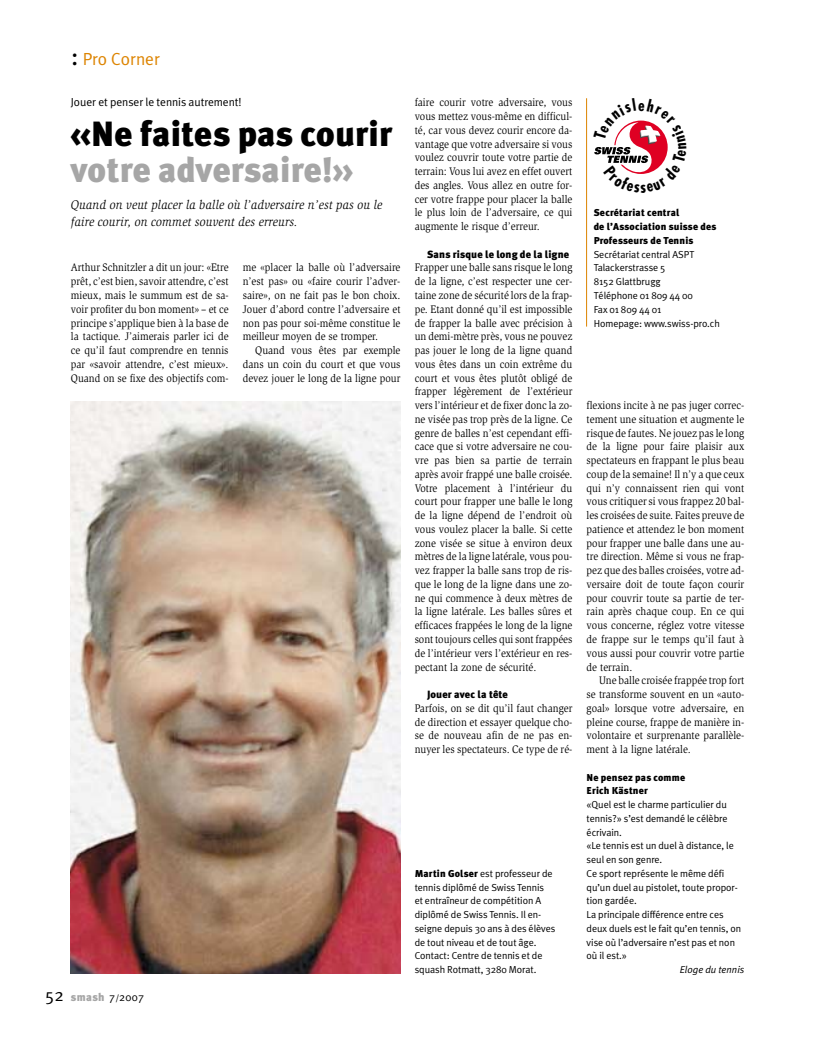
<style>
.page{position:relative;width:814px;height:1052px;background:#fff}
.page>*{position:absolute;margin:0;border:0;box-sizing:border-box;transform-origin:0 0}
.t1{font:900 35px "Meta Plus";letter-spacing:.005em;color:#000}
.t2{font:900 35px "Meta Plus";letter-spacing:.005em;color:#a6a6a6}
.t3{font:17.5px "Meta Plus Normal";color:#dd8400}
.t4{font:17.5px "Meta Plus Normal";color:#000}
.t5{font:italic 12.88px/16.2px "Slimbach";letter-spacing:.02em;color:#000;scale:.9 1}
.t6{font:11.62px "Meta Plus Normal";letter-spacing:-.005em;color:#000}
.t7{font:11.25px/13.8px "Slimbach";color:#000;text-align:justify;scale:.9 1}
.t8{font:900 11.25px "Meta Plus";letter-spacing:.03em;color:#a6a6a6}
.t9{font:900 10.5px "Meta Plus";letter-spacing:.01em;color:#000}
.t10{font:10.12px/13.8px "Meta Plus Normal";letter-spacing:-.005em;color:#000}
.t11{font:900 10px/13.8px "Meta Plus";letter-spacing:.015em;color:#000}
.t12{font:italic 10px "Meta Plus Normal";color:#000}
.s1{font-size:26.25px;color:#000}
.s2{font-family:"Meta Plus";font-weight:900;font-size:10px}
.s3{font-family:"Meta Plus Normal";font-weight:400;color:#000}
.s4{font-family:"Meta Plus Normal";font-weight:400;font-size:8.75px;color:#000}
</style>
<div class="page">
<hr style="left:586px;top:98px;width:1px;height:228px;background:#dd8400">
<img style="left:71px;top:401px;width:329px;height:572px">
<svg style="left:594px;top:120px;width:74px;height:54px"></svg>
<h2 class="t3" style="left:71px;top:52px;width:91px"><span class="s1">:</span> Pro Corner</h2>
<p class="t6" style="left:71px;top:98px;width:172px">Jouer et penser le tennis autrement!</p>
<h1 class="t1" style="left:71px;top:121px;width:323px">«Ne faites pas courir</h1>
<h1 class="t2" style="left:71px;top:157px;width:283px">votre adversaire!»</h1>
<p class="t5" style="left:71px;top:198px;width:348px">Quand on veut placer la balle où l’adversaire n’est pas ou le faire courir, on commet souvent des erreurs.</p>
<p class="t11" style="left:594px;top:207px;width:124px">Secrétariat central<br>de l’Association suisse des<br>Professeurs de Tennis</p>
<p class="t10" style="left:594px;top:248px;width:128px">Secrétariat central ASPT<br>Talackerstrasse 5<br>8152 Glattbrugg<br>Téléphone 01 809 44 00<br>Fax 01 809 44 01<br>Homepage: www.swiss-pro.ch</p>
<p class="t7" style="left:415px;top:97px;width:177px">faire courir votre adversaire, vous vous mettez vous-même en difficul&shy;té, car vous devez courir encore da&shy;vantage que votre adversaire si vous voulez couvrir toute votre partie de terrain: Vous lui avez en effet ouvert des angles. Vous allez en outre for&shy;cer votre frappe pour placer la balle le plus loin de l’adversaire, ce qui augmente le risque d’erreur.</p>
<p class="t9" style="left:427px;top:250px;width:144px">Sans risque le long de la ligne</p>
<p class="t7" style="left:415px;top:262px;width:177px">Frapper une balle sans risque le long de la ligne, c’est respecter une cer&shy;taine zone de sécurité lors de la frap&shy;pe. Etant donné qu’il est impossible de frapper la balle avec précision à un demi-mètre près, vous ne pouvez pas jouer le long de la ligne quand vous êtes dans un coin extrême du court et vous êtes plutôt obligé de frapper légèrement de l’extérieur vers l’intérieur et de fixer donc la zo&shy;ne visée pas trop près de la ligne. Ce genre de balles n’est cependant effi&shy;cace que si votre adversaire ne cou&shy;vre pas bien sa partie de terrain après avoir frappé une balle croisée.<br>Votre placement à l’intérieur du court pour frapper une balle le long de la ligne dépend de l’endroit où vous voulez placer la balle. Si cette zone visée se situe à environ deux mètres de la ligne latérale, vous pou&shy;vez frapper la balle sans trop de ris&shy;que le long de la ligne dans une zo&shy;ne qui commence à deux mètres de la ligne latérale. Les balles sûres et efficaces frappées le long de la ligne sont toujours celles qui sont frappées de l’intérieur vers l’extérieur en res&shy;pectant la zone de sécurité.</p>
<p class="t9" style="left:427px;top:690px;width:82px">Jouer avec la tête</p>
<p class="t7" style="left:415px;top:702px;width:177px">Parfois, on se dit qu’il faut changer de direction et essayer quelque cho&shy;se de nouveau afin de ne pas en&shy;nuyer les spectateurs. Ce type de ré-</p>
<p class="t7" style="left:71px;top:262px;width:177px">Arthur Schnitzler a dit un jour: «Etre prêt, c’est bien, savoir attendre, c’est mieux, mais le summum est de sa&shy;voir profiter du bon moment» – et ce principe s’applique bien à la base de la tactique. J’aimerais parler ici de ce qu’il faut comprendre en tennis par «savoir attendre, c’est mieux».<br>Quand on se fixe des objectifs com-</p>
<p class="t7" style="left:243px;top:262px;width:177px">me «placer la balle où l’adversaire n’est pas» ou «faire courir l’adver&shy;saire», on ne fait pas le bon choix.<br>Jouer d’abord contre l’adversaire et non pas pour soi-même constitue le meilleur moyen de se tromper.</p>
<p class="t7" style="left:243px;top:344px;width:177px;text-indent:12px">Quand vous êtes par exemple dans un coin du court et que vous devez jouer le long de la ligne pour</p>
<p class="t7" style="left:586px;top:399px;width:177px">flexions incite à ne pas juger correc&shy;tement une situation et augmente le risque de fautes. Ne jouez pas le long de la ligne pour faire plaisir aux spectateurs en frappant le plus beau coup de la semaine! Il n’y a que ceux qui n’y connaissent rien qui vont vous critiquer si vous frappez 20 bal&shy;les croisées de suite. Faites preuve de patience et attendez le bon moment pour frapper une balle dans une au&shy;tre direction. Même si vous ne frap&shy;pez que des balles croisées, votre ad&shy;versaire doit de toute façon courir pour couvrir toute sa partie de ter&shy;rain après chaque coup. En ce qui vous concerne, réglez votre vitesse de frappe sur le temps qu’il faut à vous aussi pour couvrir votre partie de terrain.</p>
<p class="t7" style="left:586px;top:674px;width:177px;text-indent:12px">Une balle croisée frappée trop fort se transforme souvent en un «auto&shy;goal» lorsque votre adversaire, en pleine course, frappe de manière in&shy;volontaire et surprenante parallèle&shy;ment à la ligne latérale.</p>
<p class="t11" style="left:586px;top:771px;width:100px">Ne pensez pas comme<br>Erich Kästner</p>
<p class="t10" style="left:586px;top:798px;width:156px">«Quel est le charme particulier du tennis?» s’est demandé le célèbre écrivain.<br>«Le tennis est un duel à distance, le seul en son genre.<br>Ce sport représente le même défi qu’un duel au pistolet, toute propor&shy;tion gardée.<br>La principale différence entre ces deux duels est le fait qu’en tennis, on vise où l’adversaire n’est pas et non où il est.»</p>
<p class="t12" style="left:680px;top:966px;width:66px">Eloge du tennis</p>
<p class="t10" style="left:415px;top:867px;width:142px"><span class="s2">Martin Golser</span> est professeur de tennis diplômé de Swiss Tennis<br>et entraîneur de compétition A diplômé de Swiss Tennis. Il en&shy;seigne depuis 30 ans à des élèves de tout niveau et de tout âge.<br>Contact: Centre de tennis et de squash Rotmatt, 3280 Morat.</p>
<h2 class="t4" style="left:45px;top:988px;width:20px">52</h2>
<p class="t8" style="left:71px;top:992px;width:75px">smash <span class="s3">7</span><span class="s4">/</span><span class="s3">2007</span></p>
</div>
